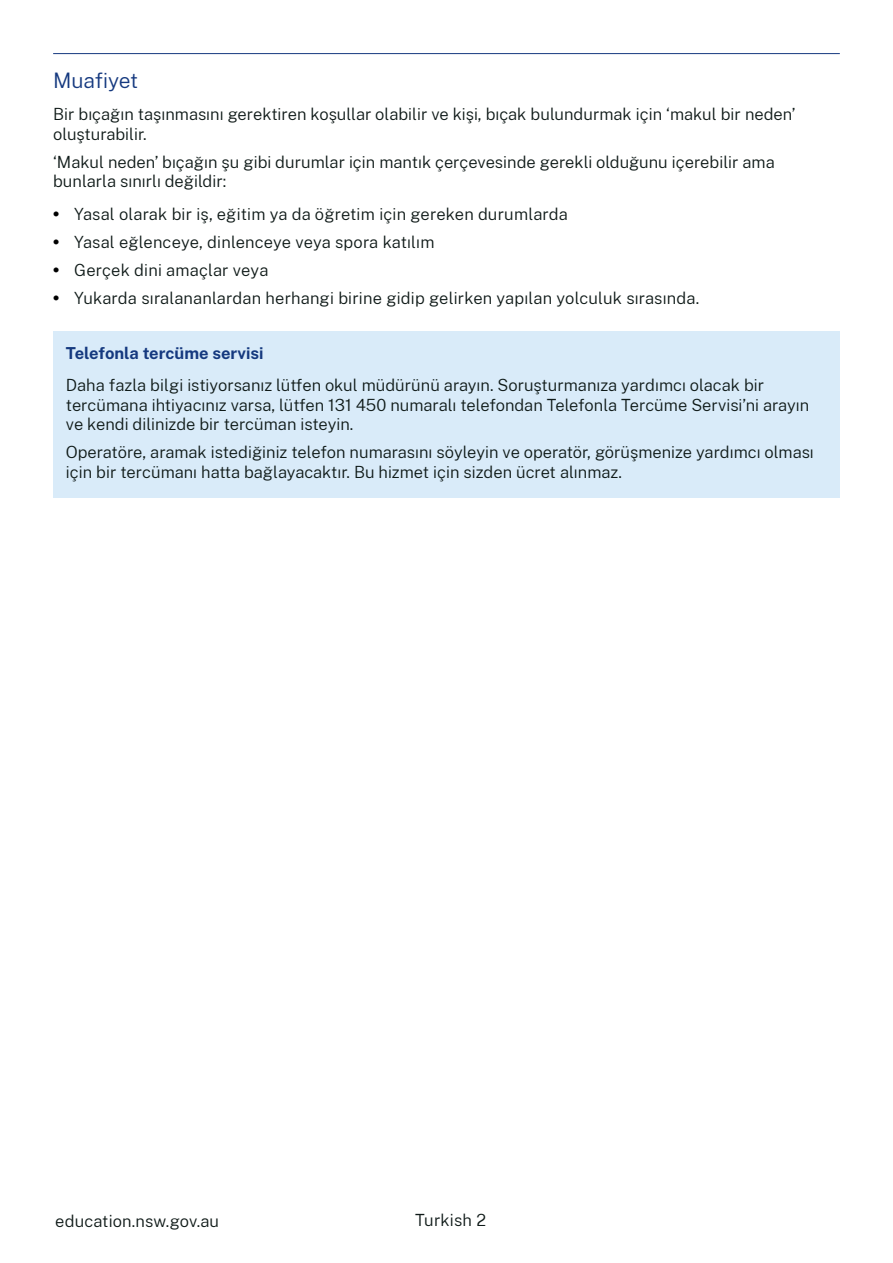
<style>
.page{position:relative;width:893px;height:1263px;background:#fff}
.page>*{position:absolute;margin:0;border:0;box-sizing:border-box;transform-origin:0 0}
.t1{font:300 21px "Public Sans";color:#15397f}
.Body{font:300 16.5px/19.5px "Public Sans";color:#0f1a18}
.t2{font:700 16.5px "Public Sans";color:#15397f}
.s1{font-weight:900;color:#000}
</style>
<div class="page">
<hr style="left:53px;top:53px;width:787px;height:1px;background:#15397f">
<div style="left:53px;top:331px;width:787px;height:167px;background:#d9ebf9"></div>
<h2 class="t1" style="left:53px;top:66px;width:87px">Muafiyet</h2>
<p class="Body" style="left:53px;top:104px;width:744px">Bir bıçağın taşınmasını gerektiren koşullar olabilir ve kişi, bıçak bulundurmak için ‘makul bir neden’ oluşturabilir.</p>
<p class="Body" style="left:53px;top:151px;width:723px">‘Makul neden’ bıçağın şu gibi durumlar için mantık çerçevesinde gerekli olduğunu içerebilir ama bunlarla sınırlı değildir:</p>
<p class="Body" style="left:53px;top:203px;width:516px"><span class="s1">•</span> Yasal olarak bir iş, eğitim ya da öğretim için gereken durumlarda</p>
<p class="Body" style="left:53px;top:231px;width:383px"><span class="s1">•</span> Yasal eğlenceye, dinlenceye veya spora katılım</p>
<p class="Body" style="left:53px;top:259px;width:217px"><span class="s1">•</span> Gerçek dini amaçlar veya</p>
<p class="Body" style="left:53px;top:287px;width:647px"><span class="s1">•</span> Yukarda sıralananlardan herhangi birine gidip gelirken yapılan yolculuk sırasında.</p>
<h3 class="t2" style="left:66px;top:341px;width:199px">Telefonla tercüme servisi</h3>
<p class="Body" style="left:66px;top:375px;width:745px">Daha fazla bilgi istiyorsanız lütfen okul müdürünü arayın. Soruşturmanıza yardımcı olacak bir tercümana ihtiyacınız varsa, lütfen 131 450 numaralı telefondan Telefonla Tercüme Servisi’ni arayın ve kendi dilinizde bir tercüman isteyin.</p>
<p class="Body" style="left:66px;top:442px;width:749px">Operatöre, aramak istediğiniz telefon numarasını söyleyin ve operatör, görüşmenize yardımcı olması için bir tercümanı hatta bağlayacaktır. Bu hizmet için sizden ücret alınmaz.</p>
<p class="Body" style="left:55px;top:1210px;width:165px">education.nsw.gov.au</p>
<p class="Body" style="left:415px;top:1209px;width:72px">Turkish 2</p>
</div>
